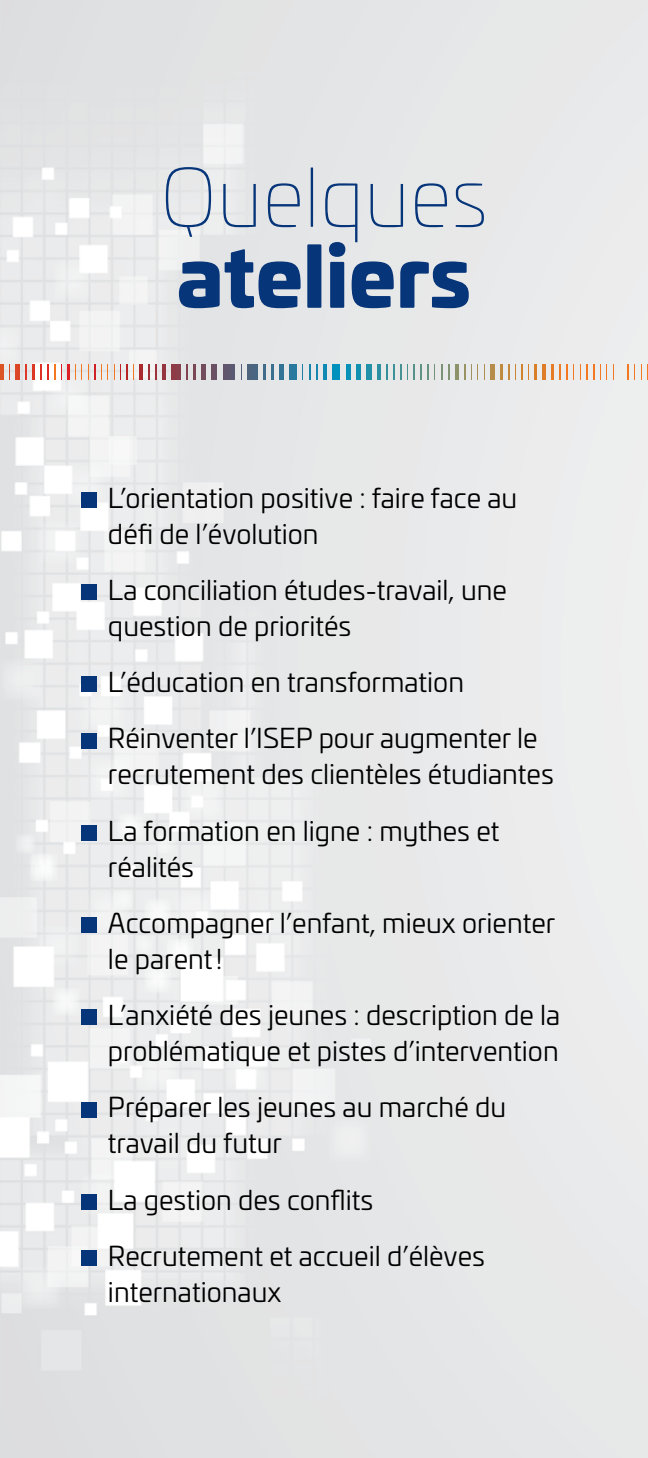
<style>
.page{position:relative;width:648px;height:1458px;background:#fff}
.page>*{position:absolute;margin:0;border:0;box-sizing:border-box;transform-origin:0 0}
.t1{font:100 81px "Univia Pro";color:#06357a}
.t2{font:900 81px "Univia Pro";color:#06357a}
.t3{font:27px/56.2px "Univia Pro";color:#000}
</style>
<div class="page">
<img style="left:0;top:0;width:648px;height:1458px">
<svg style="left:635px;top:364px;width:13px;height:16px"></svg>
<svg style="left:627px;top:364px;width:2px;height:16px"></svg>
<svg style="left:607px;top:364px;width:7px;height:16px"></svg>
<svg style="left:600px;top:364px;width:1px;height:16px"></svg>
<svg style="left:587px;top:364px;width:7px;height:16px"></svg>
<svg style="left:574px;top:364px;width:7px;height:16px"></svg>
<svg style="left:567px;top:364px;width:1px;height:16px"></svg>
<svg style="left:559px;top:364px;width:2px;height:16px"></svg>
<svg style="left:551px;top:364px;width:2px;height:16px"></svg>
<hr style="left:542px;top:364px;width:3px;height:16px;background:#de7d28">
<svg style="left:535px;top:364px;width:1px;height:16px"></svg>
<svg style="left:522px;top:364px;width:7px;height:16px"></svg>
<svg style="left:515px;top:364px;width:1px;height:16px"></svg>
<svg style="left:508px;top:364px;width:1px;height:16px"></svg>
<svg style="left:501px;top:364px;width:1px;height:16px"></svg>
<hr style="left:491px;top:364px;width:4px;height:16px;background:#b58c4a">
<svg style="left:478px;top:364px;width:7px;height:16px"></svg>
<svg style="left:471px;top:364px;width:1px;height:16px"></svg>
<svg style="left:464px;top:364px;width:1px;height:16px"></svg>
<hr style="left:455px;top:364px;width:3px;height:16px;background:#8d936b">
<svg style="left:449px;top:364px;width:1px;height:16px"></svg>
<svg style="left:441px;top:364px;width:2px;height:16px"></svg>
<svg style="left:434px;top:364px;width:1px;height:16px"></svg>
<svg style="left:421px;top:364px;width:7px;height:16px"></svg>
<svg style="left:414px;top:364px;width:1px;height:16px"></svg>
<svg style="left:401px;top:364px;width:7px;height:16px"></svg>
<svg style="left:387px;top:364px;width:8px;height:16px"></svg>
<svg style="left:378px;top:364px;width:2px;height:16px"></svg>
<div style="left:366px;top:364px;width:5px;height:16px;background:#2091a9"></div>
<hr style="left:357px;top:364px;width:3px;height:16px;background:#1391b0">
<div style="left:346px;top:364px;width:5px;height:16px;background:#0991b7"></div>
<div style="left:332px;top:364px;width:8px;height:16px;background:#0091bd"></div>
<svg style="left:324px;top:364px;width:2px;height:16px"></svg>
<svg style="left:316px;top:364px;width:2px;height:16px"></svg>
<svg style="left:309px;top:364px;width:1px;height:16px"></svg>
<svg style="left:302px;top:364px;width:1px;height:16px"></svg>
<div style="left:290px;top:364px;width:6px;height:16px;background:#29799d"></div>
<hr style="left:280px;top:364px;width:4px;height:16px;background:#327495">
<svg style="left:272px;top:364px;width:2px;height:16px"></svg>
<svg style="left:264px;top:364px;width:1px;height:16px"></svg>
<div style="left:248px;top:364px;width:10px;height:16px;background:#4a6480"></div>
<svg style="left:241px;top:364px;width:1px;height:16px"></svg>
<div style="left:223px;top:364px;width:12px;height:16px;background:#5e586f"></div>
<div style="left:211px;top:364px;width:6px;height:16px;background:#6a5063"></div>
<hr style="left:202px;top:364px;width:3px;height:16px;background:#734c5e">
<svg style="left:194px;top:364px;width:2px;height:16px"></svg>
<svg style="left:187px;top:364px;width:1px;height:16px"></svg>
<div style="left:171px;top:364px;width:10px;height:16px;background:#8b3c49"></div>
<svg style="left:163px;top:364px;width:2px;height:16px"></svg>
<svg style="left:155px;top:364px;width:2px;height:16px"></svg>
<svg style="left:148px;top:364px;width:1px;height:16px"></svg>
<svg style="left:140px;top:364px;width:2px;height:16px"></svg>
<svg style="left:127px;top:364px;width:7px;height:16px"></svg>
<svg style="left:108px;top:364px;width:13px;height:16px"></svg>
<svg style="left:101px;top:364px;width:1px;height:16px"></svg>
<svg style="left:82px;top:364px;width:13px;height:16px"></svg>
<svg style="left:75px;top:364px;width:1px;height:16px"></svg>
<svg style="left:68px;top:364px;width:1px;height:16px"></svg>
<svg style="left:55px;top:364px;width:7px;height:16px"></svg>
<svg style="left:48px;top:364px;width:1px;height:16px"></svg>
<svg style="left:40px;top:364px;width:2px;height:16px"></svg>
<svg style="left:26px;top:364px;width:8px;height:16px"></svg>
<hr style="left:16px;top:364px;width:4px;height:16px;background:#db4526">
<svg style="left:10px;top:364px;width:1px;height:16px"></svg>
<hr style="left:0;top:364px;width:3px;height:16px;background:#da5526">
<div style="left:81px;top:492px;width:15px;height:16px;background:#06357a"></div>
<div style="left:81px;top:584px;width:15px;height:16px;background:#06357a"></div>
<div style="left:81px;top:677px;width:15px;height:15px;background:#06357a"></div>
<div style="left:81px;top:733px;width:15px;height:15px;background:#06357a"></div>
<div style="left:81px;top:825px;width:15px;height:16px;background:#06357a"></div>
<div style="left:81px;top:917px;width:15px;height:16px;background:#06357a"></div>
<div style="left:81px;top:1010px;width:15px;height:15px;background:#06357a"></div>
<div style="left:81px;top:1102px;width:15px;height:15px;background:#06357a"></div>
<div style="left:81px;top:1194px;width:15px;height:16px;background:#06357a"></div>
<div style="left:81px;top:1250px;width:15px;height:16px;background:#06357a"></div>
<h1 class="t1" style="left:160px;top:140px;width:329px">Quelques</h1>
<h1 class="t2" style="left:177px;top:210px;width:296px">ateliers</h1>
<p class="t3" style="left:108px;top:478px;width:411px;line-height:36px">L’orientation positive : faire face au défi de l’évolution</p>
<p class="t3" style="left:108px;top:571px;width:400px;line-height:36px">La conciliation études-travail, une question de priorités</p>
<p class="t3" style="left:108px;top:653px;width:431px">L’éducation en transformation<br>Réinventer l’ISEP pour augmenter le</p>
<p class="t3" style="left:108px;top:745px;width:447px">recrutement des clientèles étudiantes<br>La formation en ligne : mythes et</p>
<p class="t3" style="left:108px;top:837px;width:449px">réalités<br>Accompagner l’enfant, mieux orienter</p>
<p class="t3" style="left:108px;top:930px;width:454px">le parent!<br>L’anxiété des jeunes : description de la</p>
<p class="t3" style="left:108px;top:1022px;width:452px">problématique et pistes d’intervention<br>Préparer les jeunes au marché du</p>
<p class="t3" style="left:108px;top:1114px;width:379px">travail du futur<br>La gestion des conflits<br>Recrutement et accueil d’élèves</p>
<p class="t3" style="left:108px;top:1263px;width:175px">internationaux</p>
</div>
